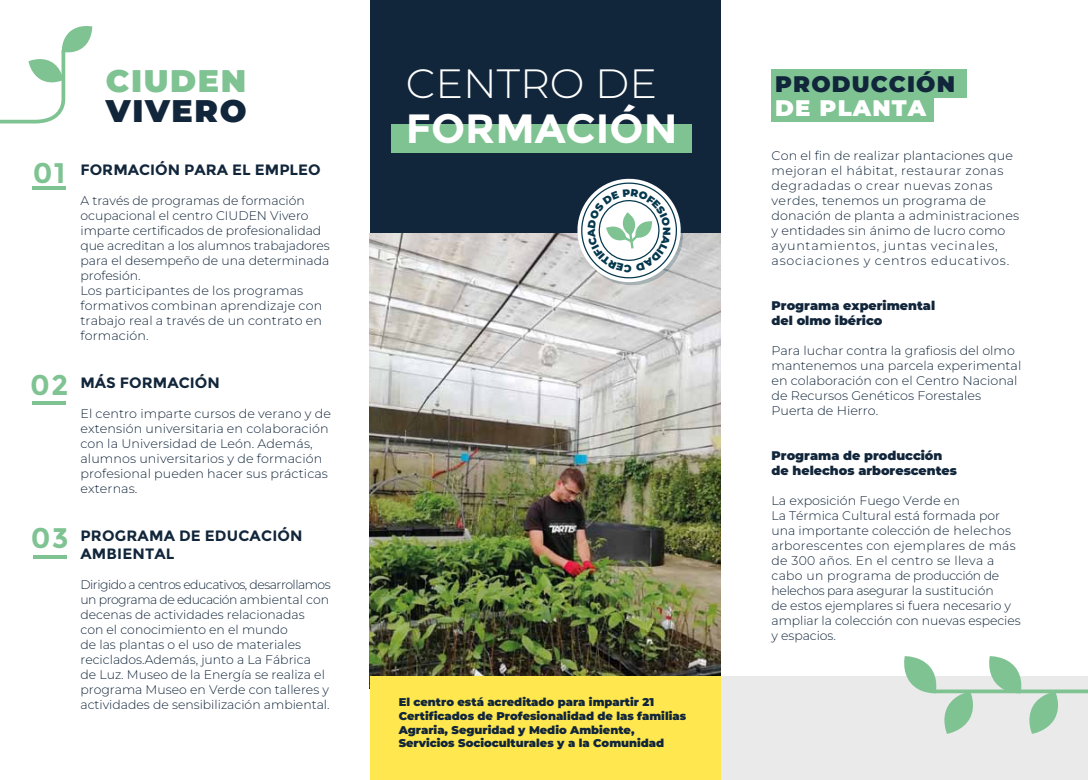
<style>
.page{position:relative;width:1088px;height:780px;background:#fff}
.page>*{position:absolute;margin:0;border:0;box-sizing:border-box;transform-origin:0 0}
.t1{font:700 40.88px "Montserrat";color:#fff}
.t2{font:300 40.88px "Montserrat";color:#fff}
.t3{font:900 31.25px "Montserrat";letter-spacing:.05em;color:#7fc393}
.t4{font:900 31.25px "Montserrat";letter-spacing:.05em;color:#12263b}
.t5{font:700 28.38px "Montserrat";color:#7fc393}
.t6{font:900 22.5px "Montserrat";letter-spacing:.05em;color:#12263b}
.t7{font:900 22.5px "Montserrat";letter-spacing:.05em;color:#fff}
.t8{font:700 15px/18px "Montserrat";color:#12263b}
.t9{font:300 12.5px/15px "Montserrat";color:#12263b}
.t10{font:300 12.5px/15px "Montserrat";letter-spacing:.035em;color:#12263b}
.t11{font:900 12.5px/15px "Montserrat";color:#12263b}
.t12{font:900 11.25px/13.5px "Montserrat";color:#12263b}
.t13{font:900 10.5px "Montserrat";color:#05384d}
</style>
<div class="page">
<div style="left:720px;top:676px;width:368px;height:103px;background:#eaeaea"></div>
<div style="left:370px;top:0;width:350px;height:233px;background:#12263b"></div>
<img style="left:370px;top:233px;width:350px;height:443px">
<div style="left:370px;top:676px;width:350px;height:104px;background:#ffe74f"></div>
<div style="left:391px;top:124px;width:300px;height:28px;background:#7fc393"></div>
<hr style="left:33px;top:186px;width:33px;height:4px;background:#7fc393">
<hr style="left:33px;top:401px;width:33px;height:4px;background:#7fc393">
<svg style="left:33px;top:555px;width:33px;height:3px"></svg>
<div style="left:771px;top:69px;width:196px;height:28px;background:#7fc393"></div>
<div style="left:771px;top:96px;width:162px;height:26px;background:#7fc393"></div>
<svg style="left:0;top:26px;width:93px;height:98px"></svg>
<svg style="left:904px;top:656px;width:73px;height:77px"></svg>
<svg style="left:986px;top:656px;width:76px;height:77px"></svg>
<svg style="left:934px;top:689px;width:154px;height:4px"></svg>
<svg style="left:575px;top:178px;width:110px;height:109px"></svg>
<h2 class="t3" style="left:106px;top:60px;width:142px">CIUDEN</h2>
<h2 class="t4" style="left:106px;top:90px;width:142px">VIVERO</h2>
<h3 class="t5" style="left:33px;top:156px;width:34px">01</h3>
<h3 class="t5" style="left:30px;top:368px;width:40px">02</h3>
<h3 class="t5" style="left:31px;top:521px;width:40px">03</h3>
<p class="t8" style="left:80px;top:160px;width:242px">FORMACIÓN PARA EL EMPLEO</p>
<p class="t9" style="left:80px;top:192px;width:251px">A través de programas de formación ocupacional el centro CIUDEN Vivero imparte certificados de profesionalidad que acreditan a los alumnos trabajadores para el desempeño de una determinada profesión.<br>Los participantes de los programas formativos combinan aprendizaje con trabajo real a través de un contrato en formación.</p>
<p class="t8" style="left:80px;top:373px;width:141px">MÁS FORMACIÓN</p>
<p class="t9" style="left:80px;top:405px;width:252px">El centro imparte cursos de verano y de extensión universitaria en colaboración con la Universidad de León. Además, alumnos universitarios y de formación profesional pueden hacer sus prácticas externas.</p>
<p class="t8" style="left:80px;top:526px;width:224px">PROGRAMA DE EDUCACIÓN<br>AMBIENTAL</p>
<p class="t9" style="left:80px;top:576px;width:252px">Dirigido a centros educativos, desarrollamos un programa de educación ambiental con decenas de actividades relacionadas<br>con el conocimiento en el mundo<br>de las plantas o el uso de materiales reciclados.Además, junto a La Fábrica<br>de Luz. Museo de la Energía se realiza el programa Museo en Verde con talleres y actividades de sensibilización ambiental.</p>
<h1 class="t2" style="left:406px;top:56px;width:253px">CENTRO DE</h1>
<h1 class="t1" style="left:406px;top:104px;width:273px">FORMACIÓN</h1>
<p class="t13" style="left:674px;top:226px;width:10px;rotate:90deg">N</p>
<p class="t12" style="left:399px;top:695px;width:289px">El centro está acreditado para impartir 21<br>Certificados de Profesionalidad de las familias Agraria, Seguridad y Medio Ambiente, Servicios Socioculturales y a la Comunidad</p>
<h3 class="t6" style="left:775px;top:69px;width:181px">PRODUCCIÓN</h3>
<h3 class="t7" style="left:775px;top:93px;width:153px">DE PLANTA</h3>
<p class="t10" style="left:771px;top:147px;width:249px">Con el fin de realizar plantaciones que mejoran el hábitat, restaurar zonas degradadas o crear nuevas zonas verdes, tenemos un programa de donación de planta a administraciones y entidades sin ánimo de lucro como ayuntamientos, juntas vecinales, asociaciones y centros educativos.</p>
<p class="t11" style="left:771px;top:297px;width:165px">Programa experimental del olmo ibérico</p>
<p class="t9" style="left:771px;top:342px;width:251px">Para luchar contra la grafiosis del olmo mantenemos una parcela experimental en colaboración con el Centro Nacional de Recursos Genéticos Forestales Puerta de Hierro.</p>
<p class="t11" style="left:771px;top:447px;width:187px">Programa de producción de helechos arborescentes</p>
<p class="t9" style="left:771px;top:492px;width:251px">La exposición Fuego Verde en<br>La Térmica Cultural está formada por una importante colección de helechos arborescentes con ejemplares de más de 300 años. En el centro se lleva a cabo un programa de producción de helechos para asegurar la sustitución<br>de estos ejemplares si fuera necesario y ampliar la colección con nuevas especies y espacios.</p>
</div>
